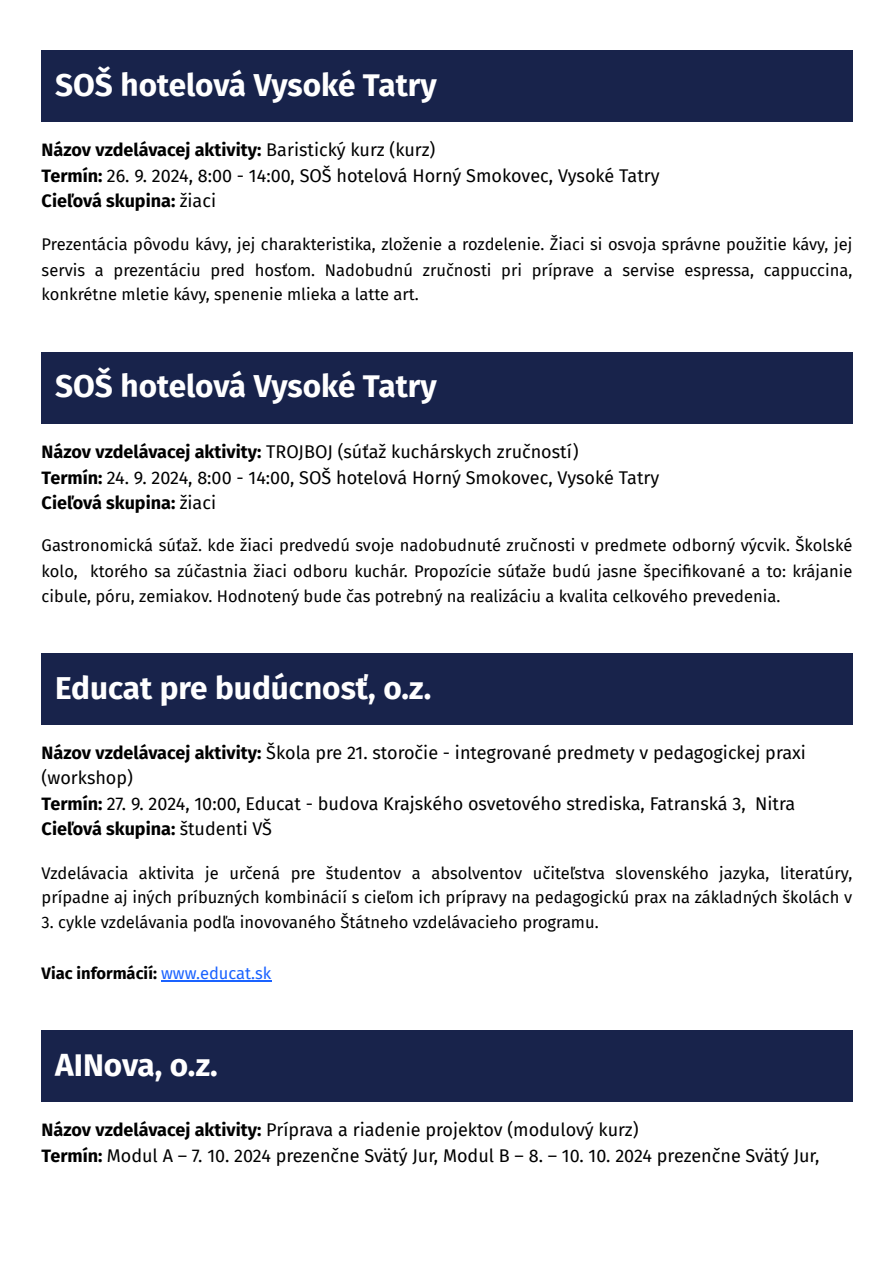
<style>
.page{position:relative;width:894px;height:1263px;background:#fff}
.page>*{position:absolute;margin:0;border:0;box-sizing:border-box;transform-origin:0 0}
.t1{font:700 31.5px "Fira Sans";color:#fff}
.t2{font:18px/25.3px "Fira Sans";color:#000}
.t3{font:16.5px/25.3px "Fira Sans";color:#000;text-align:justify}
.t4{font:700 16.5px "Fira Sans";color:#000}
.s1{font-weight:700}
.s2{font-weight:400;color:#1a62ff}
</style>
<div class="page">
<hr style="left:161px;top:980px;width:110px;height:1px;background:#1a62ff">
<div style="left:42px;top:51px;width:810px;height:71px;background:#18234b"></div>
<div style="left:42px;top:352px;width:810px;height:71px;background:#18234b"></div>
<div style="left:42px;top:654px;width:810px;height:71px;background:#18234b"></div>
<div style="left:42px;top:1030px;width:810px;height:72px;background:#18234b"></div>
<p class="t1" style="left:55px;top:66px;width:383px">SOŠ hotelová Vysoké Tatry</p>
<h1 class="t2" style="left:42px;top:138px;width:619px"><span class="s1">Názov vzdelávacej aktivity:</span> Baristický kurz (kurz)<br><span class="s1">Termín:</span> 26. 9. 2024, 8:00 - 14:00, SOŠ hotelová Horný Smokovec, Vysoké Tatry<br><span class="s1">Cieľová skupina:</span> žiaci</h1>
<p class="t3" style="left:42px;top:232px;width:811px">Prezentácia pôvodu kávy, jej charakteristika, zloženie a rozdelenie. Žiaci si osvoja správne použitie kávy, jej servis a prezentáciu pred hosťom. Nadobudnú zručnosti pri príprave a servise espressa, cappuccina, konkrétne mletie kávy, spenenie mlieka a latte art.</p>
<p class="t1" style="left:55px;top:368px;width:383px">SOŠ hotelová Vysoké Tatry</p>
<h1 class="t2" style="left:42px;top:439px;width:619px"><span class="s1">Názov vzdelávacej aktivity:</span> TROJBOJ (súťaž kuchárskych zručností)<br><span class="s1">Termín:</span> 24. 9. 2024, 8:00 - 14:00, SOŠ hotelová Horný Smokovec, Vysoké Tatry<br><span class="s1">Cieľová skupina:</span> žiaci</h1>
<p class="t3" style="left:42px;top:533px;width:811px">Gastronomická súťaž. kde žiaci predvedú svoje nadobudnuté zručnosti v predmete odborný výcvik. Školské kolo, ktorého sa zúčastnia žiaci odboru kuchár. Propozície súťaže budú jasne špecifi kované a to: krájanie cibule, póru, zemiakov. Hodnotený bude čas potrebný na realizáciu a kvalita celkového prevedenia.</p>
<p class="t1" style="left:55px;top:669px;width:377px">Educat pre budúcnosť, o.z.</p>
<h1 class="t2" style="left:42px;top:741px;width:765px"><span class="s1">Názov vzdelávacej aktivity:</span> Škola pre 21. storočie - integrované predmety v pedagogickej praxi (workshop)<br><span class="s1">Termín:</span> 27. 9. 2024, 10:00, Educat - budova Krajského osvetového strediska, Fatranská 3, Nitra <span class="s1">Cieľová skupina:</span> študenti VŠ</h1>
<p class="t3" style="left:42px;top:861px;width:811px;line-height:24.8px">Vzdelávacia aktivita je určená pre študentov a absolventov učiteľstva slovenského jazyka, literatúry, prípadne aj iných príbuzných kombinácií s cieľom ich prípravy na pedagogickú prax na základných školách v</p>
<p class="t3" style="left:42px;top:910px;width:558px">3. cykle vzdelávania podľa inovovaného Štátneho vzdelávacieho programu.</p>
<p class="t4" style="left:42px;top:963px;width:231px">Viac informácií: <span class="s2">www.educat.sk</span></p>
<p class="t1" style="left:55px;top:1046px;width:164px">AINova, o.z.</p>
<h1 class="t2" style="left:42px;top:1117px;width:779px;line-height:25.8px"><span class="s1">Názov vzdelávacej aktivity:</span> Príprava a riadenie projektov (modulový kurz)<br><span class="s1">Termín:</span> Modul A – 7. 10. 2024 prezenčne Svätý Jur, Modul B – 8. – 10. 10. 2024 prezenčne Svätý Jur,</h1>
</div>
